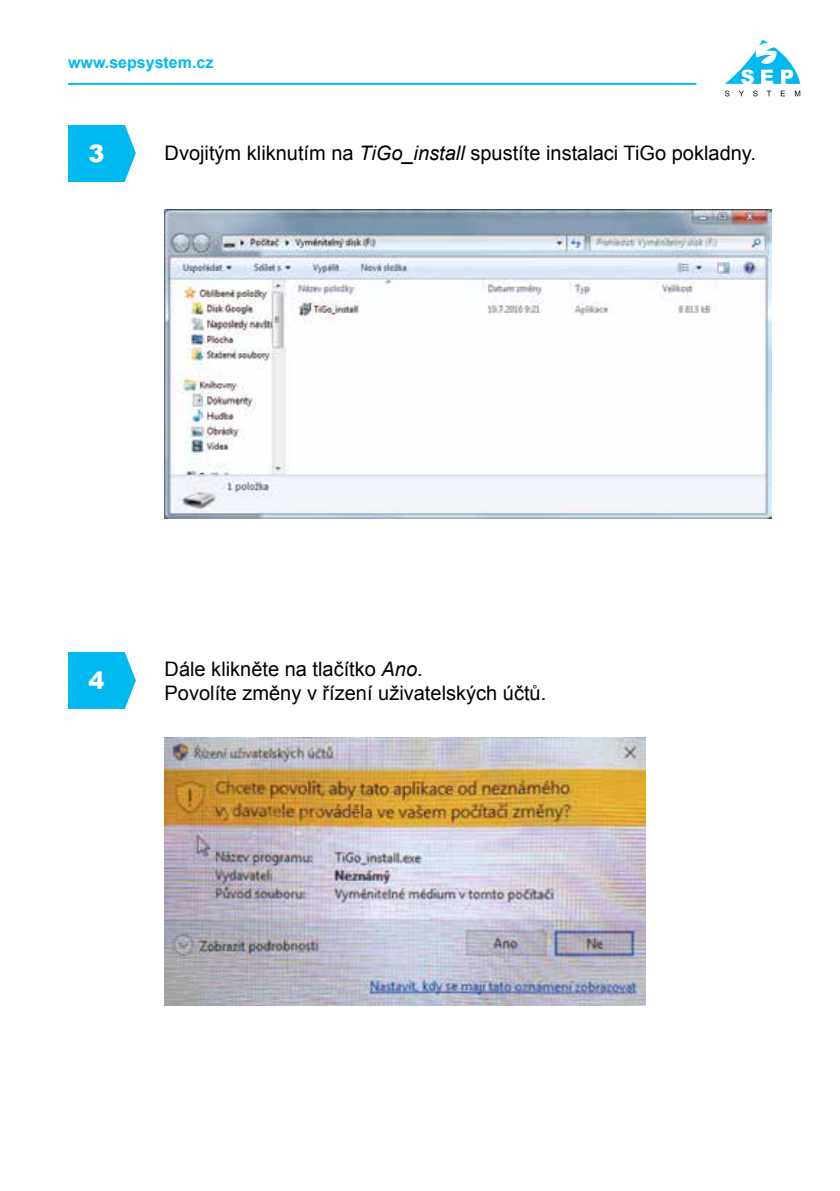
<style>
.page{position:relative;width:840px;height:1191px;background:#fff}
.page>*{position:absolute;margin:0;border:0;box-sizing:border-box;transform-origin:0 0}
.t1{font:900 24px "Arial";color:#fff}
.t2{font:20px/24px "Arial";color:#000}
.t3{font:700 16px "Arial";color:#00b9f1}
.s1{font-style:italic}
</style>
<div class="page">
<svg style="left:725px;top:91px;width:4px;height:5px"></svg>
<svg style="left:739px;top:91px;width:4px;height:5px"></svg>
<svg style="left:753px;top:91px;width:4px;height:5px"></svg>
<svg style="left:766px;top:91px;width:4px;height:5px"></svg>
<svg style="left:780px;top:91px;width:4px;height:5px"></svg>
<svg style="left:794px;top:91px;width:5px;height:5px"></svg>
<svg style="left:725px;top:40px;width:74px;height:44px"></svg>
<hr style="left:68px;top:83px;width:628px;height:2px;background:#00b9f1">
<div style="left:68px;top:125px;width:57px;height:56px;background:#00b9f1"></div>
<svg style="left:125px;top:125px;width:11px;height:56px"></svg>
<div style="left:68px;top:652px;width:57px;height:57px;background:#00b9f1"></div>
<svg style="left:125px;top:653px;width:11px;height:56px"></svg>
<img style="left:164px;top:210px;width:607px;height:309px">
<img style="left:164px;top:737px;width:480px;height:268px">
<p class="t3" style="left:68px;top:52px;width:147px">www.sepsystem.cz</p>
<p class="t1" style="left:88px;top:136px;width:18px">3</p>
<p class="t2" style="left:164px;top:142px;width:592px">Dvojitým kliknutím na <span class="s1">TiGo_install</span> spustíte instalaci TiGo pokladny.</p>
<p class="t1" style="left:88px;top:663px;width:18px">4</p>
<p class="t2" style="left:164px;top:657px;width:383px">Dále klikněte na tlačítko <span class="s1">Ano</span>.<br>Povolíte změny v řízení uživatelských účtů.</p>
</div>
